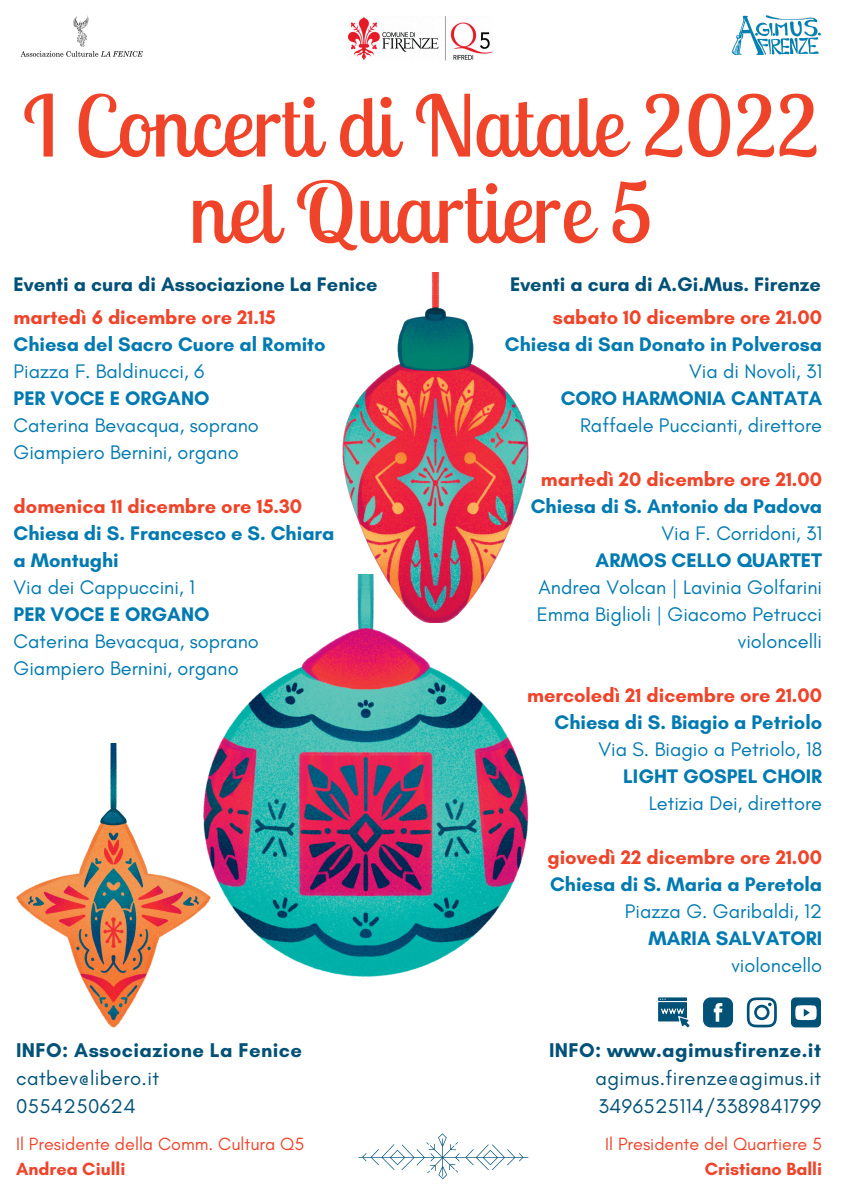
<style>
.page{position:relative;width:842px;height:1191px;background:#fff}
.page>*{position:absolute;margin:0;border:0;box-sizing:border-box;transform-origin:0 0}
.t1{font:84px/86.2px "Lobster Two";color:#ef442a;text-align:center}
.t2{font:20.3px/27.7px "Glacial Indifference";letter-spacing:.02em;color:#025176}
.t3{font:700 20.3px "Glacial Indifference";letter-spacing:.02em;color:#025176}
.t4{font:20px/27px "Glacial Indifference";color:#007ab1}
.t5{font:700 20px/27px "Glacial Indifference";color:#007ab1}
.t6{font:700 20px "Glacial Indifference";color:#ef442a}
.t7{font:700 20px "Glacial Indifference";color:#025176}
.t8{font:18px "Glacial Indifference";color:#ef442a}
.t9{font:700 18px "Glacial Indifference";color:#ef442a}
</style>
<div class="page">
<img style="left:348px;top:16px;width:145px;height:45px">
<img style="left:731px;top:15px;width:90px;height:40px">
<svg style="left:703px;top:997px;width:30px;height:30px"></svg>
<svg style="left:747px;top:997px;width:30px;height:30px"></svg>
<div style="left:791px;top:997px;width:30px;height:30px;background:#025176;border-radius:5px"></div>
<svg style="left:795px;top:1005px;width:22px;height:14px"></svg>
<svg style="left:658px;top:997px;width:32px;height:30px"></svg>
<svg style="left:359px;top:1133px;width:169px;height:45px"></svg>
<img style="left:20px;top:15px;width:123px;height:42px">
<img style="left:343px;top:272px;width:186px;height:302px">
<img style="left:210px;top:574px;width:319px;height:402px">
<img style="left:16px;top:743px;width:194px;height:284px">
<h1 class="t1" style="left:23px;top:82px;width:797px">I Concerti di Natale 2022 nel Quartiere 5</h1>
<p class="t7" style="left:14px;top:272px;width:365px">Eventi a cura di Associazione La Fenice</p>
<p class="t6" style="left:14px;top:304px;width:264px">martedì 6 dicembre ore 21.15</p>
<p class="t5" style="left:14px;top:330px;width:314px">Chiesa del Sacro Cuore al Romito</p>
<p class="t4" style="left:14px;top:357px;width:192px">Piazza F. Baldinucci, 6</p>
<p class="t5" style="left:14px;top:384px;width:197px">PER VOCE E ORGANO</p>
<p class="t4" style="left:14px;top:411px;width:247px">Caterina Bevacqua, soprano<br>Giampiero Bernini, organo</p>
<p class="t6" style="left:14px;top:493px;width:290px">domenica 11 dicembre ore 15.30</p>
<p class="t5" style="left:14px;top:519px;width:322px">Chiesa di S. Francesco e S. Chiara a Montughi</p>
<p class="t4" style="left:14px;top:573px;width:183px">Via dei Cappuccini, 1</p>
<p class="t5" style="left:14px;top:600px;width:197px">PER VOCE E ORGANO</p>
<p class="t4" style="left:14px;top:627px;width:247px">Caterina Bevacqua, soprano<br>Giampiero Bernini, organo</p>
<p class="t3" style="left:16px;top:1037px;width:287px">INFO: Associazione La Fenice</p>
<p class="t2" style="left:16px;top:1063px;width:145px">catbev@libero.it<br>0554250624</p>
<p class="t8" style="left:16px;top:1133px;width:290px">Il Presidente della Comm. Cultura Q5</p>
<p class="t9" style="left:16px;top:1157px;width:111px">Andrea Ciulli</p>
<p class="t7" style="left:510px;top:272px;width:312px">Eventi a cura di A.Gi.Mus. Firenze</p>
<p class="t6" style="left:553px;top:304px;width:271px">sabato 10 dicembre ore 21.00</p>
<p class="t5" style="left:505px;top:330px;width:319px">Chiesa di San Donato in Polverosa</p>
<p class="t4" style="left:689px;top:357px;width:135px">Via di Novoli, 31</p>
<p class="t5" style="left:561px;top:384px;width:263px">CORO HARMONIA CANTATA</p>
<p class="t4" style="left:580px;top:411px;width:244px">Raffaele Puccianti, direttore</p>
<p class="t6" style="left:541px;top:466px;width:283px">martedì 20 dicembre ore 21.00</p>
<p class="t5" style="left:531px;top:492px;width:293px">Chiesa di S. Antonio da Padova</p>
<p class="t4" style="left:661px;top:519px;width:162px">Via F. Corridoni, 31</p>
<p class="t5" style="left:596px;top:546px;width:228px">ARMOS CELLO QUARTET</p>
<p class="t4" style="left:537px;top:573px;width:287px;text-align:right">Andrea Volcan | Lavinia Golfarini<br>Emma Biglioli | Giacomo Petrucci violoncelli</p>
<p class="t6" style="left:527px;top:682px;width:297px">mercoledì 21 dicembre ore 21.00</p>
<p class="t5" style="left:555px;top:708px;width:269px">Chiesa di S. Biagio a Petriolo</p>
<p class="t4" style="left:598px;top:735px;width:225px">Via S. Biagio a Petriolo, 18</p>
<p class="t5" style="left:623px;top:762px;width:201px">LIGHT GOSPEL CHOIR</p>
<p class="t4" style="left:649px;top:789px;width:175px">Letizia Dei, direttore</p>
<p class="t6" style="left:547px;top:844px;width:276px">giovedì 22 dicembre ore 21.00</p>
<p class="t5" style="left:550px;top:870px;width:274px">Chiesa di S. Maria a Peretola</p>
<p class="t4" style="left:625px;top:897px;width:199px">Piazza G. Garibaldi, 12</p>
<p class="t5" style="left:649px;top:924px;width:175px">MARIA SALVATORI</p>
<p class="t4" style="left:731px;top:951px;width:92px">violoncello</p>
<p class="t3" style="left:549px;top:1037px;width:273px">INFO: www.agimusfirenze.it</p>
<p class="t2" style="left:595px;top:1063px;width:227px">agimus.firenze@agimus.it<br>3496525114/3389841799</p>
<p class="t8" style="left:605px;top:1133px;width:218px">Il Presidente del Quartiere 5</p>
<p class="t9" style="left:705px;top:1157px;width:119px">Cristiano Balli</p>
</div>
